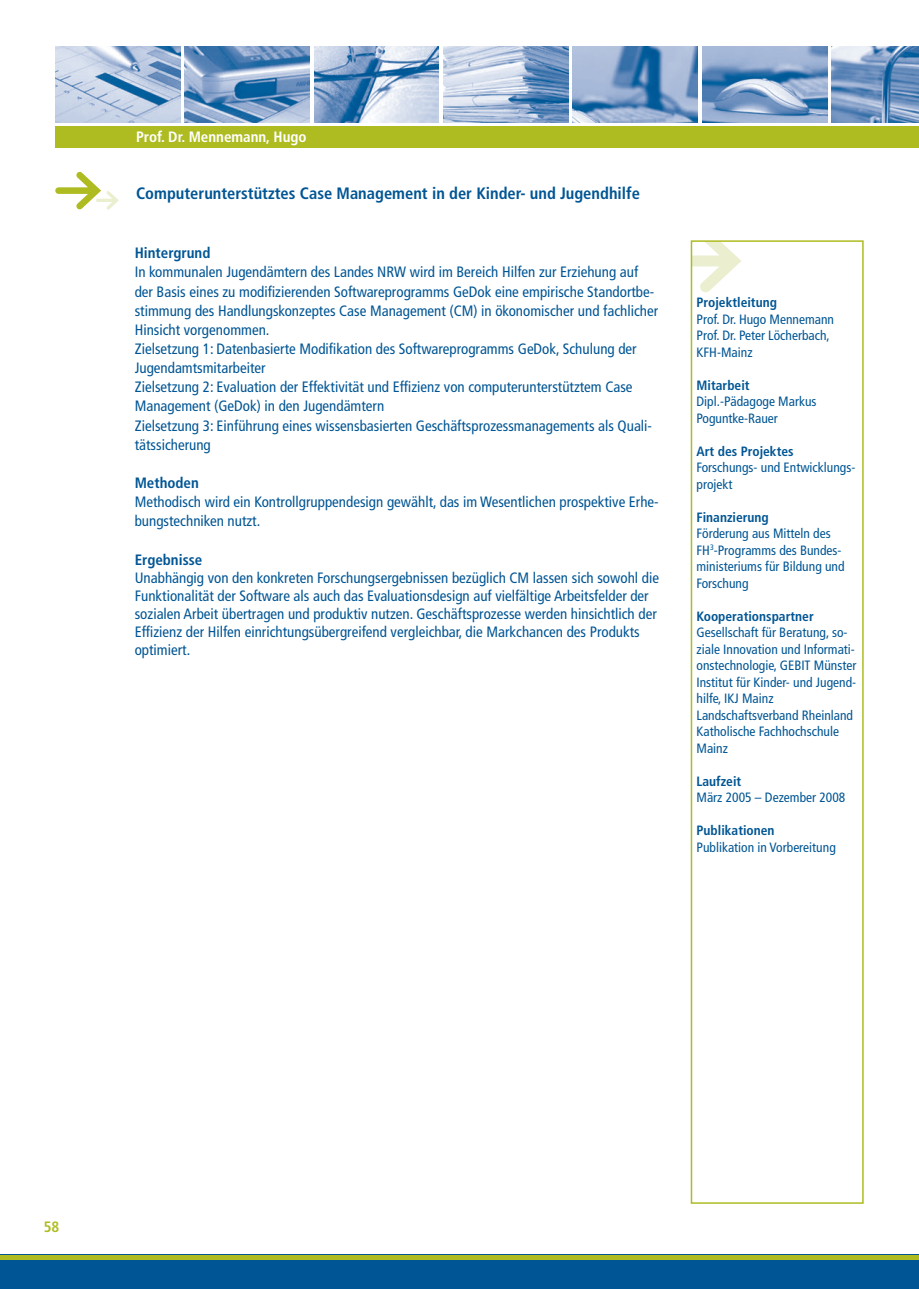
<style>
.page{position:relative;width:919px;height:1289px;background:#fff}
.page>*{position:absolute;margin:0;border:0;box-sizing:border-box;transform-origin:0 0}
.t1{font:700 condensed 16.5px "Frutiger";color:#005594}
.t2{font:condensed 15px/19.2px "Frutiger";color:#005594}
.t3{font:700 condensed 15px "Frutiger";color:#005594}
.t4{font:700 condensed 15px "Frutiger";color:#fff}
.t5{font:700 condensed 15px "Frutiger";color:#aebc21}
.t6{font:condensed 13.5px/16.5px "Frutiger";color:#005594}
.t7{font:700 condensed 13.5px "Frutiger";color:#005594}
</style>
<div class="page">
<div style="left:55px;top:126px;width:851px;height:22px;background:#aebc21"></div>
<svg style="left:55px;top:171px;width:64px;height:39px"></svg>
<img style="left:55px;top:47px;width:125px;height:75px">
<img style="left:185px;top:47px;width:125px;height:75px">
<img style="left:314px;top:47px;width:125px;height:75px">
<img style="left:443px;top:47px;width:125px;height:75px">
<img style="left:572px;top:47px;width:125px;height:75px">
<img style="left:702px;top:47px;width:125px;height:75px">
<img style="left:831px;top:47px;width:87px;height:75px">
<div style="left:906px;top:126px;width:12px;height:22px;background:#aebc21"></div>
<svg style="left:693px;top:243px;width:48px;height:50px"></svg>
<div style="left:690px;top:240px;width:173px;height:963px;border:2px solid #aebc21"></div>
<div style="left:0;top:1254px;width:918px;height:34px;background:#005594"></div>
<div style="left:0;top:1254px;width:918px;height:5px;background:#aebc21"></div>
<p class="t4" style="left:136px;top:128px;width:172px">Prof. Dr. Mennemann, Hugo</p>
<p class="t1" style="left:136px;top:184px;width:505px">Computerunterstütztes Case Management in der Kinder- und Jugendhilfe</p>
<p class="t3" style="left:135px;top:244px;width:77px">Hintergrund</p>
<p class="t2" style="left:135px;top:263px;width:525px">In kommunalen Jugendämtern des Landes NRW wird im Bereich Hilfen zur Erziehung auf der Basis eines zu modifizierenden Softwareprogramms GeDok eine empirische Standortbe&shy;stimmung des Handlungskonzeptes Case Management (CM) in ökonomischer und fachlicher Hinsicht vorgenommen.<br>Zielsetzung 1: Datenbasierte Modifikation des Softwareprogramms GeDok, Schulung der Jugendamtsmitarbeiter<br>Zielsetzung 2: Evaluation der Effektivität und Effizienz von computerunterstütztem Case Management (GeDok) in den Jugendämtern<br>Zielsetzung 3: Einführung eines wissensbasierten Geschäftsprozessmanagements als Quali&shy;tätssicherung</p>
<p class="t3" style="left:135px;top:474px;width:66px">Methoden</p>
<p class="t2" style="left:135px;top:492px;width:525px">Methodisch wird ein Kontrollgruppendesign gewählt, das im Wesentlichen prospektive Erhe&shy;bungstechniken nutzt.</p>
<p class="t3" style="left:135px;top:550px;width:69px">Ergebnisse</p>
<p class="t2" style="left:135px;top:568px;width:525px;line-height:18px">Unabhängig von den konkreten Forschungsergebnissen bezüglich CM lassen sich sowohl die Funktionalität der Software als auch das Evaluationsdesign auf vielfältige Arbeitsfelder der sozialen Arbeit übertragen und produktiv nutzen. Geschäftsprozesse werden hinsichtlich der Effizienz der Hilfen einrichtungsübergreifend vergleichbar, die Markchancen des Produkts optimiert.</p>
<p class="t7" style="left:696px;top:294px;width:82px">Projektleitung</p>
<p class="t6" style="left:696px;top:311px;width:139px">Prof. Dr. Hugo Mennemann<br>Prof. Dr. Peter Löcherbach,<br>KFH-Mainz</p>
<p class="t7" style="left:696px;top:377px;width:55px">Mitarbeit</p>
<p class="t6" style="left:696px;top:393px;width:121px">Dipl.-Pädagoge Markus<br>Poguntke-Rauer</p>
<p class="t7" style="left:696px;top:443px;width:99px">Art des Projektes</p>
<p class="t6" style="left:696px;top:459px;width:160px">Forschungs- und Entwicklungs&shy;projekt</p>
<p class="t7" style="left:696px;top:509px;width:74px">Finanzierung</p>
<p class="t6" style="left:696px;top:525px;width:149px">Förderung aus Mitteln des<br>FH<sup>3</sup>-Programms des Bundes&shy;ministeriums für Bildung und<br>Forschung</p>
<p class="t7" style="left:696px;top:608px;width:119px">Kooperationspartner</p>
<p class="t6" style="left:696px;top:624px;width:161px">Gesellschaft für Beratung, so&shy;ziale Innovation und Informati&shy;onstechnologie, GEBIT Münster<br>Institut für Kinder- und Jugend&shy;hilfe, IKJ Mainz<br>Landschaftsverband Rheinland<br>Katholische Fachhochschule<br>Mainz</p>
<p class="t7" style="left:696px;top:773px;width:46px">Laufzeit</p>
<p class="t6" style="left:696px;top:789px;width:150px">März 2005 – Dezember 2008</p>
<p class="t7" style="left:696px;top:822px;width:80px">Publikationen</p>
<p class="t6" style="left:696px;top:839px;width:141px">Publikation in Vorbereitung</p>
<p class="t5" style="left:44px;top:1217px;width:17px">58</p>
</div>
